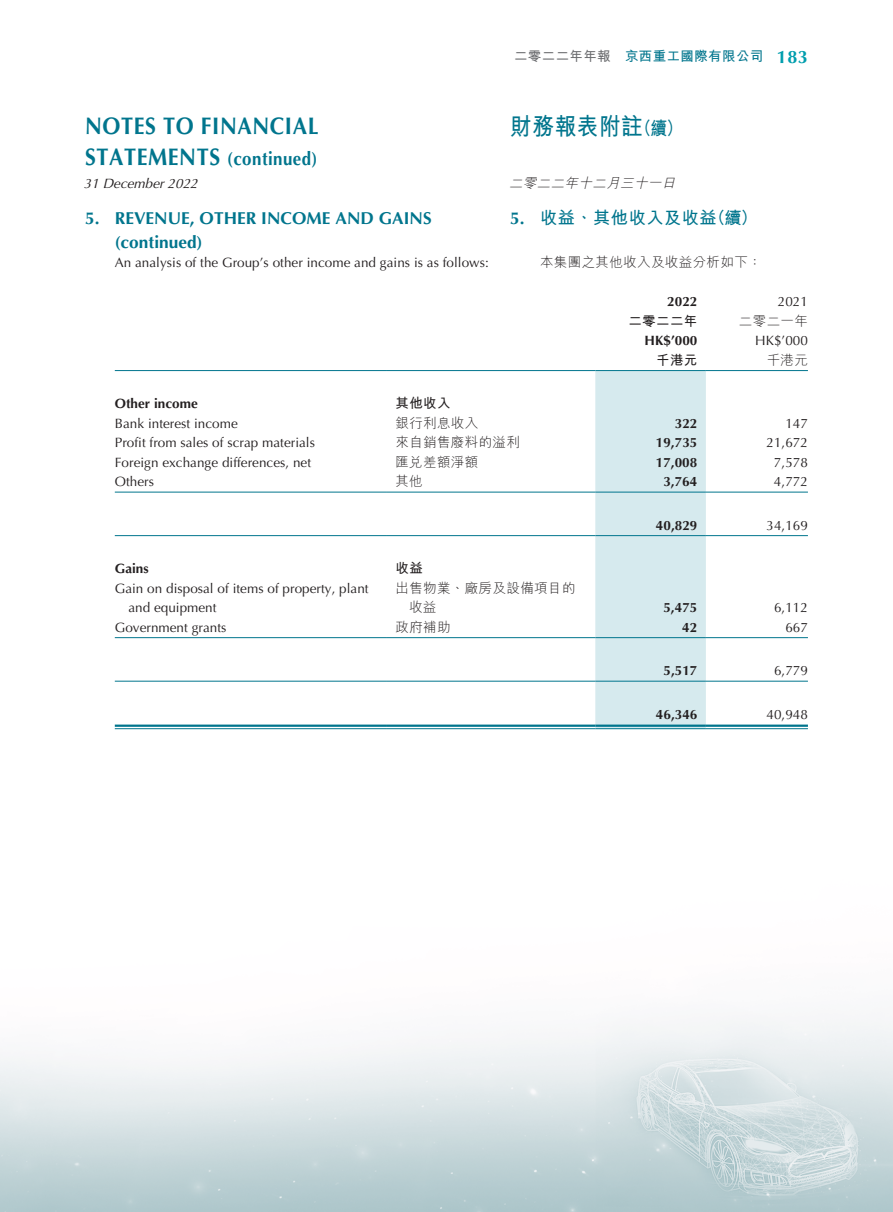
<style>
.page{position:relative;width:893px;height:1212px;background:#fff}
.page>*{position:absolute;margin:0;border:0;box-sizing:border-box;transform-origin:0 0}
.t1{font:700 24px "Optima LT Std";letter-spacing:.03em;color:#00758d;scale:.9 1}
.t2{font:700 24px "M Hei HK";letter-spacing:.03em;color:#00758d;scale:.9 1}
.t3{font:700 18.75px "Optima LT Std";letter-spacing:.03em;color:#00758d;scale:.9 1}
.t4{font:700 17.25px/23.2px "Optima LT Std";letter-spacing:.005em;color:#00758d}
.t5{font:700 17.25px "M Hei HK";letter-spacing:.03em;color:#00758d}
.t6{font:13.5px/19.5px "Optima LT Std";letter-spacing:.005em;color:#231f20}
.t7{font:700 13.5px "Optima LT Std";letter-spacing:.005em;color:#231f20}
.t8{font:300 13.5px/19.5px "M Hei HK";letter-spacing:.03em;color:#231f20}
.t9{font:700 13.5px "M Hei HK";letter-spacing:.03em;color:#00758d}
.t10{font:italic 13.5px "Optima LT Std";color:#231f20}
.t11{font:700 13.5px "M Hei HK";letter-spacing:.03em;color:#231f20}
.t12{font:italic 300 13.5px "M Hei HK";color:#231f20}
.s1{font-size:24px}
.s2{color:#6c6d70}
.s3{font-family:"Optima LT Std";font-size:18px;color:#009eae}
.s4{font-size:18.75px}
.s5{font-family:"Optima LT Std"}
</style>
<div class="page">
<img style="left:0;top:370px;width:893px;height:842px">
<div style="left:595px;top:371px;width:111px;height:357px;background:#d6eaee"></div>
<hr style="left:115px;top:370px;width:272px;height:1px;background:#00758d">
<hr style="left:387px;top:370px;width:208px;height:1px;background:#00758d">
<hr style="left:595px;top:370px;width:111px;height:1px;background:#00758d">
<hr style="left:706px;top:370px;width:102px;height:1px;background:#00758d">
<hr style="left:115px;top:492px;width:272px;height:1px;background:#00758d">
<hr style="left:387px;top:492px;width:208px;height:1px;background:#00758d">
<hr style="left:595px;top:492px;width:111px;height:1px;background:#00758d">
<hr style="left:706px;top:492px;width:102px;height:1px;background:#00758d">
<hr style="left:115px;top:535px;width:272px;height:1px;background:#00758d">
<hr style="left:387px;top:535px;width:208px;height:1px;background:#00758d">
<hr style="left:595px;top:535px;width:111px;height:1px;background:#00758d">
<hr style="left:706px;top:535px;width:102px;height:1px;background:#00758d">
<hr style="left:115px;top:637px;width:272px;height:1px;background:#00758d">
<hr style="left:387px;top:637px;width:208px;height:1px;background:#00758d">
<hr style="left:595px;top:637px;width:111px;height:1px;background:#00758d">
<hr style="left:706px;top:637px;width:102px;height:1px;background:#00758d">
<hr style="left:115px;top:681px;width:272px;height:1px;background:#00758d">
<hr style="left:387px;top:681px;width:208px;height:1px;background:#00758d">
<hr style="left:595px;top:681px;width:111px;height:1px;background:#00758d">
<hr style="left:706px;top:681px;width:102px;height:1px;background:#00758d">
<hr style="left:115px;top:724px;width:272px;height:3px;background:#00758d">
<hr style="left:115px;top:728px;width:272px;height:1px;background:#00758d">
<hr style="left:387px;top:724px;width:208px;height:3px;background:#00758d">
<hr style="left:387px;top:728px;width:208px;height:1px;background:#00758d">
<hr style="left:595px;top:724px;width:111px;height:3px;background:#00758d">
<hr style="left:595px;top:728px;width:111px;height:1px;background:#00758d">
<hr style="left:706px;top:724px;width:102px;height:3px;background:#00758d">
<hr style="left:706px;top:728px;width:102px;height:1px;background:#00758d">
<h1 class="t1" style="left:85px;top:112px;width:261px">NOTES TO FINANCIAL</h1>
<h2 class="t3" style="left:85px;top:148px;width:260px"><span class="s1">STATEMENTS</span> (continued)</h2>
<p class="t9" style="left:514px;top:46px;width:295px"><span class="s2">二零二二年年報</span> 京西重工國際有限公司 <span class="s3">183</span></p>
<h1 class="t2" style="left:510px;top:109px;width:194px">財務報表附註<span class="s4">（續）</span></h1>
<p class="t10" style="left:84px;top:175px;width:119px">31 December2022</p>
<p class="t12" style="left:509px;top:176px;width:171px">二零二二年十二月三十一日</p>
<p class="t4" style="left:115px;top:207px;width:318px;text-indent:-30px">5. REVENUE, OTHER INCOME AND GAINS (continued)</p>
<p class="t6" style="left:115px;top:253px;width:375px">An analysis of the Group’s other income and gains is as follows:</p>
<p class="t5" style="left:510px;top:206px;width:249px"><span class="s5">5.</span> 收益、其他收入及收益（續）</p>
<p class="t8" style="left:540px;top:252px;width:223px">本集團之其他收入及收益分析如下：</p>
<p class="t7" style="left:667px;top:294px;width:32px">2022</p>
<p class="t6" style="left:778px;top:292px;width:32px">2021</p>
<p class="t11" style="left:628px;top:311px;width:71px">二零二二年</p>
<p class="t8" style="left:739px;top:311px;width:71px">二零二一年</p>
<p class="t7" style="left:645px;top:333px;width:54px">HK$’000</p>
<p class="t6" style="left:755px;top:331px;width:54px">HK$’000</p>
<p class="t11" style="left:656px;top:350px;width:43px">千港元</p>
<p class="t8" style="left:767px;top:350px;width:43px">千港元</p>
<p class="t7" style="left:115px;top:396px;width:84px">Other income</p>
<p class="t11" style="left:395px;top:393px;width:57px">其他收入</p>
<p class="t6" style="left:115px;top:414px;width:125px">Bank interest income</p>
<p class="t8" style="left:395px;top:413px;width:84px">銀行利息收入</p>
<p class="t7" style="left:675px;top:415px;width:24px">322</p>
<p class="t6" style="left:785px;top:414px;width:24px">147</p>
<p class="t6" style="left:115px;top:433px;width:202px">Profit from sales of scrap materials</p>
<p class="t8" style="left:395px;top:432px;width:126px">來自銷售廢料的溢利</p>
<p class="t7" style="left:656px;top:435px;width:43px">19,735</p>
<p class="t6" style="left:766px;top:433px;width:43px">21,672</p>
<p class="t6" style="left:115px;top:453px;width:198px">Foreign exchange differences, net</p>
<p class="t8" style="left:395px;top:452px;width:84px">匯兌差額淨額</p>
<p class="t7" style="left:656px;top:454px;width:43px">17,008</p>
<p class="t6" style="left:774px;top:453px;width:35px">7,578</p>
<p class="t6" style="left:115px;top:472px;width:41px">Others</p>
<p class="t8" style="left:395px;top:471px;width:29px">其他</p>
<p class="t7" style="left:663px;top:474px;width:35px">3,764</p>
<p class="t6" style="left:774px;top:472px;width:35px">4,772</p>
<p class="t7" style="left:656px;top:517px;width:43px">40,829</p>
<p class="t6" style="left:766px;top:516px;width:43px">34,169</p>
<p class="t7" style="left:115px;top:561px;width:35px">Gains</p>
<p class="t11" style="left:395px;top:558px;width:29px">收益</p>
<p class="t6" style="left:128px;top:579px;width:242px;text-indent:-14px">Gain on disposal of items of property, plant and equipment</p>
<p class="t8" style="left:409px;top:578px;width:168px;text-indent:-14px">出售物業、廠房及設備項目的收益</p>
<p class="t7" style="left:663px;top:600px;width:35px">5,475</p>
<p class="t6" style="left:774px;top:598px;width:35px">6,112</p>
<p class="t6" style="left:115px;top:618px;width:113px">Government grants</p>
<p class="t8" style="left:395px;top:617px;width:57px">政府補助</p>
<p class="t7" style="left:682px;top:619px;width:17px">42</p>
<p class="t6" style="left:785px;top:618px;width:24px">667</p>
<p class="t7" style="left:663px;top:663px;width:35px">5,517</p>
<p class="t6" style="left:774px;top:661px;width:35px">6,779</p>
<p class="t7" style="left:656px;top:706px;width:43px">46,346</p>
<p class="t6" style="left:766px;top:705px;width:43px">40,948</p>
</div>
